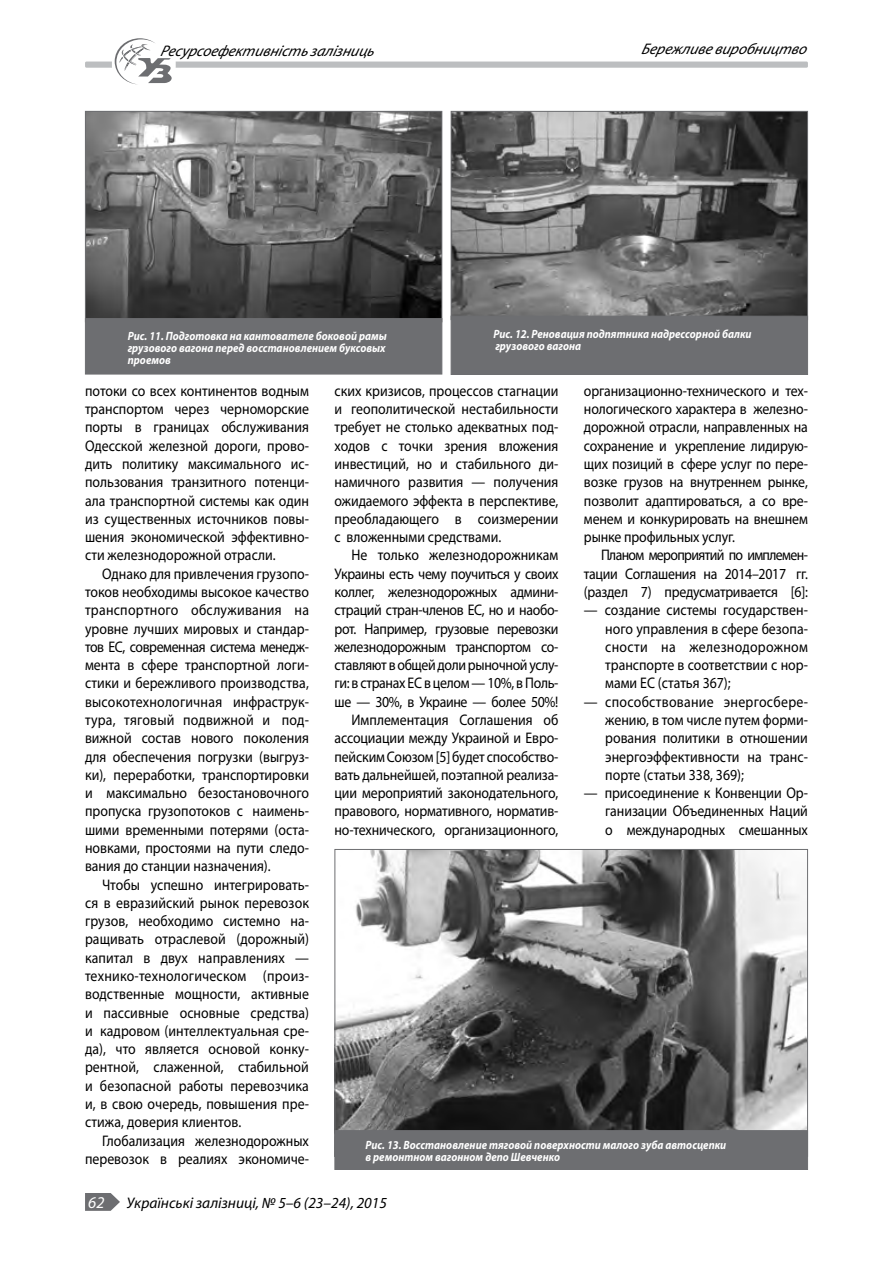
<style>
.page{position:relative;width:893px;height:1263px;background:#fff}
.page>*{position:absolute;margin:0;border:0;box-sizing:border-box;transform-origin:0 0}
.t1{font:italic 16.5px "Myriad Pro";color:#fff}
.t2{font:15.3px/18.3px "Myriad Pro";letter-spacing:-.01em;color:#000;text-align:justify;scale:.9 1}
.t3{font:italic 15.3px "Myriad Pro";color:#000}
.t4{font:italic 700 12px/12px "Myriad Pro";color:#fff;scale:.9 1}
</style>
<div class="page">
<img style="left:87px;top:113px;width:353px;height:205px">
<div style="left:85px;top:111px;width:357px;height:211px;border:1px solid #6d6e71"></div>
<div style="left:85px;top:318px;width:357px;height:56px;background:#6d6e71"></div>
<img style="left:453px;top:113px;width:353px;height:203px">
<div style="left:451px;top:111px;width:357px;height:209px;border:1px solid #6d6e71"></div>
<div style="left:451px;top:316px;width:357px;height:59px;background:#6d6e71"></div>
<img style="left:336px;top:851px;width:470px;height:279px">
<div style="left:334px;top:1130px;width:474px;height:40px;background:#6d6e71"></div>
<div style="left:85px;top:62px;width:723px;height:6px;background:#bcbec0;border-radius:2px"></div>
<div style="left:112px;top:60px;width:64px;height:9px;background:#fff;border-radius:2px"></div>
<svg style="left:115px;top:38px;width:57px;height:46px"></svg>
<svg style="left:85px;top:1193px;width:35px;height:18px"></svg>
<p class="t3" style="left:160px;top:41px;width:220px">Ресурсоефективністьзалізниць</p>
<p class="t3" style="left:641px;top:39px;width:171px">Бережливевиробництво</p>
<p class="t4" style="left:128px;top:329px;width:289px;text-align:justify">Рис. 11. Подготовка на кантователе боковой рамы грузового вагона перед восстановлением буксовых проемов</p>
<p class="t4" style="left:493px;top:327px;width:288px">Рис. 12. Реновация подпятника надрессорной балки грузового вагона</p>
<p class="t2" style="left:85px;top:381px;width:250px">потоки со всех континентов водным транспортом через черноморские порты в границах обслуживания Одесской железной дороги, прово&shy;дить политику максимального ис&shy;пользования транзитного потенци&shy;ала транспортной системы как один из существенных источников повы&shy;шения экономической эффективно&shy;сти железнодорожной отрасли.</p>
<p class="t2" style="left:85px;top:564px;width:250px;text-indent:17px">Однако для привлечения грузопо&shy;токов необходимы высокое качество транспортного обслуживания на уровне лучших мировых и стандар&shy;тов ЕС, современная система менедж&shy;мента в сфере транспортной логи&shy;стики и бережливого производства, высокотехнологичная инфраструк&shy;тура, тяговый подвижной и под&shy;вижной состав нового поколения для обеспечения погрузки (выгруз&shy;ки), переработки, транспортировки и максимально безостановочного пропуска грузопотоков с наимень&shy;шими временными потерями (оста&shy;новками, простоями на пути следо&shy;вания до станции назначения).</p>
<p class="t2" style="left:85px;top:875px;width:250px;text-indent:17px">Чтобы успешно интегрировать&shy;ся в евразийский рынок перевозок грузов, необходимо системно на&shy;ращивать отраслевой (дорожный) капитал в двух направлениях — технико-технологическом (произ&shy;водственные мощности, активные и пассивные основные средства) и кадровом (интеллектуальная сре&shy;да), что является основой конку&shy;рентной, слаженной, стабильной и безопасной работы перевозчика и, в свою очередь, повышения пре&shy;стижа, доверия клиентов.</p>
<p class="t2" style="left:85px;top:1131px;width:250px;text-align:right">Глобализация железнодорожных перевозок в реалиях экономиче-</p>
<p class="t2" style="left:334px;top:381px;width:250px">ских кризисов, процессов стагнации и геополитической нестабильности требует не столько адекватных под&shy;ходов с точки зрения вложения инвестиций, но и стабильного ди&shy;намичного развития — получения ожидаемого эффекта в перспективе, преобладающего в соизмерении с вложенными средствами.</p>
<p class="t2" style="left:334px;top:546px;width:250px;text-align:right">Не только железнодорожникам Украины есть чему поучиться у своих коллег, железнодорожных админи&shy;страций стран-членов ЕС, но и наобо&shy;рот. Например, грузовые перевозки железнодорожным транспортом со&shy;ставляют в общей доли рыночной услу&shy;ги: в странах ЕС в целом — 10%, в Поль&shy;ше — 30%, в Украине — более 50%!<br>Имплементация Соглашения об ассоциации между Украиной и Евро&shy;пейским Союзом [5] будет способство&shy;вать дальнейшей, поэтапной реализа&shy;ции мероприятий законодательного, правового, нормативного, норматив&shy;но-технического, организационного,</p>
<p class="t2" style="left:584px;top:381px;width:250px">организационно-технического и тех&shy;нологического характера в железно&shy;дорожной отрасли, направленных на сохранение и укрепление лидирую&shy;щих позиций в сфере услуг по пере&shy;возке грузов на внутреннем рынке, позволит адаптироваться, а со вре&shy;менем и конкурировать на внешнем рынке профильных услуг.</p>
<p class="t2" style="left:584px;top:546px;width:250px;text-indent:17px">Планом мероприятий по имплемен&shy;тации Соглашения на 2014–2017 гг. (раздел 7) предусматривается [6]:</p>
<p class="t2" style="left:605px;top:601px;width:227px;text-indent:-21px">— создание системы государствен&shy;ного управления в сфере безопа&shy;сности на железнодорожном транспорте в соответствии с нор&shy;мами ЕС (статья 367);</p>
<p class="t2" style="left:605px;top:692px;width:227px;text-indent:-21px">— способствование энергосбере&shy;жению, в том числе путем форми&shy;рования политики в отношении энергоэффективности на транс&shy;порте (статьи 338, 369);</p>
<p class="t2" style="left:605px;top:784px;width:227px;text-indent:-21px">— присоединение к Конвенции Ор&shy;ганизации Объединенных Наций о международных смешанных</p>
<p class="t4" style="left:365px;top:1138px;width:402px">Рис. 13. Восстановление тяговой поверхности малого зуба автосцепки в ремонтном вагонном депо Шевченко</p>
<p class="t1" style="left:88px;top:1192px;width:18px">62</p>
<p class="t3" style="left:127px;top:1193px;width:262px">Українські залізниці, № 5–6 (23–24), 2015</p>
</div>
